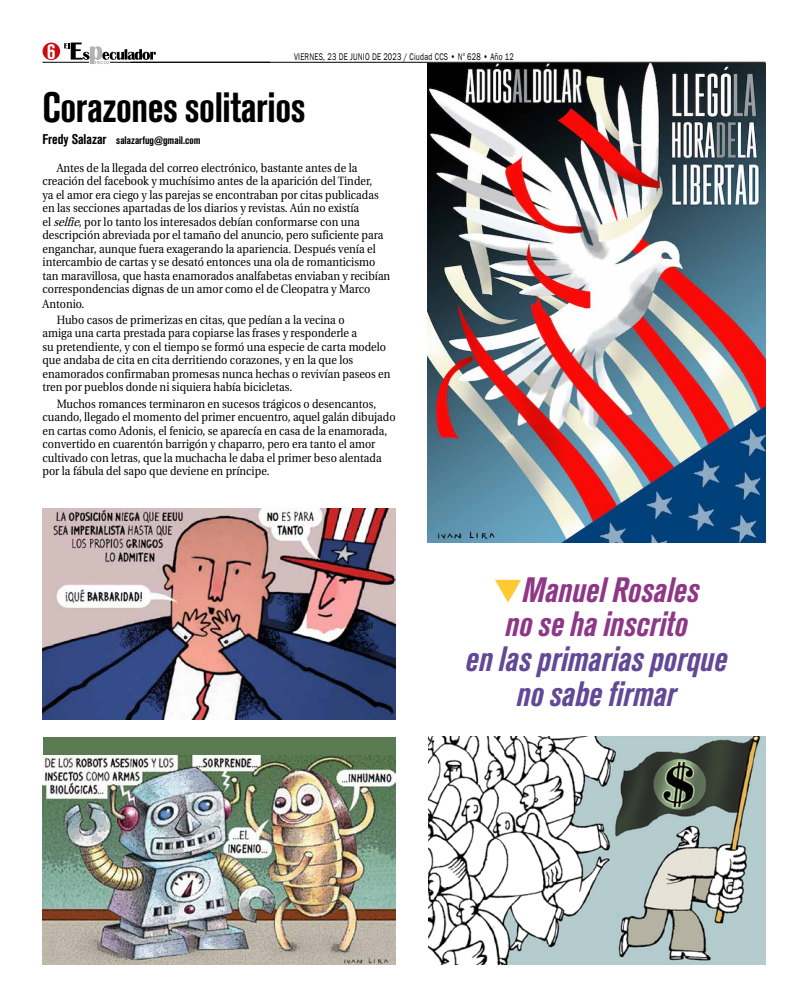
<style>
.page{position:relative;width:808px;height:1007px;background:#fff}
.page>*{position:absolute;margin:0;border:0;box-sizing:border-box;transform-origin:0 0}
.t1{font:700 condensed 42px "Akzidenz Grotesk BQ";letter-spacing:-.01em;color:#000;scale:.95 1}
.t2{font:italic 700 condensed 34.9px/34.7px "Akzidenz Grotesk BQ";color:#624897;text-align:center;scale:.95 1}
.t3{font:italic 700 condensed 34.9px/34.7px "Akzidenz Grotesk BQ";color:#8e3787;text-align:center;scale:.95 1}
.t4{font:700 condensed 22px "Akzidenz Grotesk BQ";color:#fff;scale:.95 1}
.t5{font:12px/13.6px "Utopia";color:#000;scale:.9 1}
.t6{font:10.8px "Akzidenz Grotesk BQ Bd Cnd Alt";color:#000}
.t7{font:9.9px "Franklin Gothic";letter-spacing:.03em;color:#000;scale:.75 1}
.s1{font-size:14px}
.s2{font-style:italic}
.s3{color:#feca33}
</style>
<div class="page">
<hr style="left:110px;top:62px;width:655px;height:1px;background:#000">
<div style="left:43px;top:43px;width:17px;height:17px;background:#c90c0f;border-radius:50%"></div>
<svg style="left:64px;top:43px;width:92px;height:21px"></svg>
<hr style="left:43px;top:62px;width:46px;height:1px;background:#000">
<hr style="left:131px;top:62px;width:139px;height:1px;background:#000">
<img style="left:427px;top:64px;width:338px;height:478px">
<div style="left:43px;top:736px;width:352px;height:228px;background:#5b7b52"></div>
<img style="left:43px;top:755px;width:352px;height:209px">
<img style="left:428px;top:736px;width:337px;height:228px">
<img style="left:43px;top:508px;width:352px;height:211px">
<h3 class="t4" style="left:47px;top:38px;width:10px">6</h3>
<h1 class="t1" style="left:43px;top:83px;width:279px">Corazones solitarios</h1>
<p class="t6" style="left:43px;top:134px;width:159px"><span class="s1">Fredy Salazar</span> salazarfug@gmail.com</p>
<p class="t5" style="left:43px;top:161px;width:388px;text-indent:14px">Antes de la llegada del correo electrónico, bastante antes de la creación del facebook y muchísimo antes de la aparición del Tinder,<br>ya el amor era ciego y las parejas se encontraban por citas publicadas en las secciones apartadas de los diarios y revistas. Aún no existía<br>el <span class="s2">selfie</span>, por lo tanto los interesados debían conformarse con una descripción abreviada por el tamaño del anuncio, pero suficiente para enganchar, aunque fuera exagerando la apariencia. Después venía el intercambio de cartas y se desató entonces una ola de romanticismo tan maravillosa, que hasta enamorados analfabetas enviaban y recibían correspondencias dignas de un amor como el de Cleopatra y Marco Antonio.</p>
<p class="t5" style="left:43px;top:313px;width:388px;text-indent:14px">Hubo casos de primerizas en citas, que pedían a la vecina o<br>amiga una carta prestada para copiarse las frases y responderle a<br>su pretendiente, y con el tiempo se formó una especie de carta modelo que andaba de cita en cita derritiendo corazones, y en la que los enamorados confirmaban promesas nunca hechas o revivían paseos en tren por pueblos donde ni siquiera había bicicletas.</p>
<p class="t5" style="left:43px;top:397px;width:394px;text-indent:14px">Muchos romances terminaron en sucesos trágicos o desencantos, cuando, llegado el momento del primer encuentro, aquel galán dibujado en cartas como Adonis, el fenicio, se aparecía en casa de la enamorada, convertido en cuarentón barrigón y chaparro, pero era tanto el amor cultivado con letras, que la muchacha le daba el primer beso alentada por la fábula del sapo que deviene en príncipe.</p>
<p class="t7" style="left:294px;top:50px;width:295px">VIERNES, 23 DE JUNIO DE 2023 / Ciudad CCS • N<sup>o</sup> 628 • Año 12</p>
<h2 class="t3" style="left:494px;top:572px;width:218px"><span class="s3">▼</span>Manuel Rosales no se ha inscrito</h2>
<h2 class="t2" style="left:466px;top:641px;width:277px">en las primarias porque no sabe firmar</h2>
</div>
